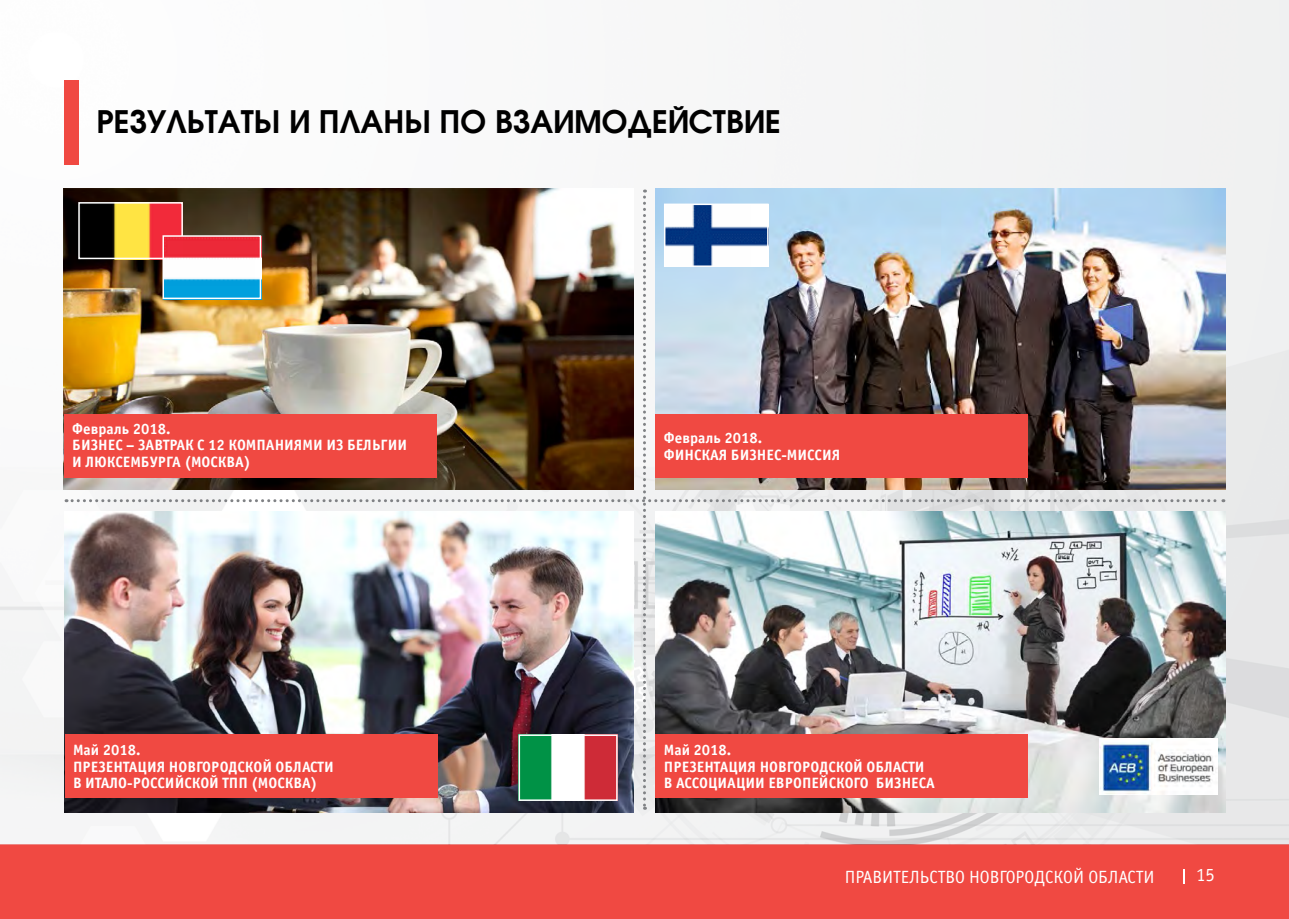
<style>
.page{position:relative;width:1289px;height:919px;background:#fff}
.page>*{position:absolute;margin:0;border:0;box-sizing:border-box;transform-origin:0 0}
.t1{font:700 32.4px "Avanti";color:#000}
.t2{font:18.75px "Officina Sans C";color:#fff}
.t3{font:17.7px "Officina Sans C";color:#fff}
.t4{font:700 15px/16.5px "Officina Sans C";color:#fff}
</style>
<div class="page">
<div style="left:0;top:844px;width:1288px;height:74px;background:#f04942"></div>
<svg style="left:1183px;top:869px;width:1px;height:15px"></svg>
<img style="left:0;top:0;width:1288px;height:844px">
<div style="left:64px;top:81px;width:14px;height:84px;background:#f04942"></div>
<img style="left:66px;top:189px;width:1157px;height:620px">
<img style="left:655px;top:189px;width:570px;height:300px">
<img style="left:655px;top:511px;width:570px;height:301px">
<img style="left:65px;top:511px;width:568px;height:301px">
<div style="left:64px;top:414px;width:373px;height:64px;background:#f04942"></div>
<img style="left:81px;top:205px;width:99px;height:51px">
<div style="left:78px;top:202px;width:105px;height:57px;border:2px solid #fff"></div>
<img style="left:165px;top:238px;width:93px;height:58px">
<div style="left:162px;top:235px;width:99px;height:64px;border:2px solid #fff"></div>
<div style="left:655px;top:414px;width:373px;height:64px;background:#f04942"></div>
<img style="left:667px;top:206px;width:98px;height:58px">
<div style="left:664px;top:203px;width:104px;height:64px;border:2px solid #fff"></div>
<div style="left:65px;top:734px;width:372px;height:64px;background:#f04942"></div>
<div style="left:655px;top:734px;width:373px;height:64px;background:#f04942"></div>
<img style="left:1099px;top:738px;width:118px;height:56px">
<img style="left:521px;top:737px;width:93px;height:60px">
<div style="left:518px;top:734px;width:99px;height:66px;border:2px solid #fff"></div>
<h1 class="t1" style="left:96px;top:104px;width:37px">Результаты</h1>
<h1 class="t1" style="left:289px;top:104px;width:53px">и планы</h1>
<h1 class="t1" style="left:439px;top:104px;width:77px">по взаимодействие</h1>
<p class="t4" style="left:72px;top:420px;width:336px">Февраль 2018.<br>БИЗНЕС – ЗАВТРАК С 12 КОМПАНИЯМИ ИЗ БЕЛЬГИИ<br>И ЛЮКСЕМБУРГА (МОСКВА)</p>
<p class="t4" style="left:664px;top:430px;width:178px">Февраль 2018.<br>ФИНСКАЯ БИЗНЕС-МИССИЯ</p>
<p class="t4" style="left:73px;top:742px;width:69px">Май 2018.<br>Презента</p>
<p class="t4" style="left:137px;top:758px;width:51px">ция Новгородской</p>
<p class="t4" style="left:276px;top:758px;width:10px">области</p>
<p class="t4" style="left:73px;top:775px;width:22px">в итало</p>
<p class="t4" style="left:127px;top:775px;width:15px">-российской</p>
<p class="t4" style="left:222px;top:775px;width:56px">ТПП (Москва</p>
<p class="t4" style="left:311px;top:775px;width:8px">)</p>
<p class="t4" style="left:664px;top:742px;width:272px">Май 2018.<br>ПРЕЗЕНТАЦИЯ НОВГОРОДСКОЙ ОБЛАСТИ<br>В АССОЦИАЦИИ ЕВРОПЕЙСКОГО БИЗНЕСА</p>
<p class="t3" style="left:844px;top:867px;width:311px">ПРАВИТЕЛЬСТВО НОВГОРОДСКОЙ ОБЛАСТИ</p>
<p class="t2" style="left:1195px;top:864px;width:20px">15</p>
</div>
